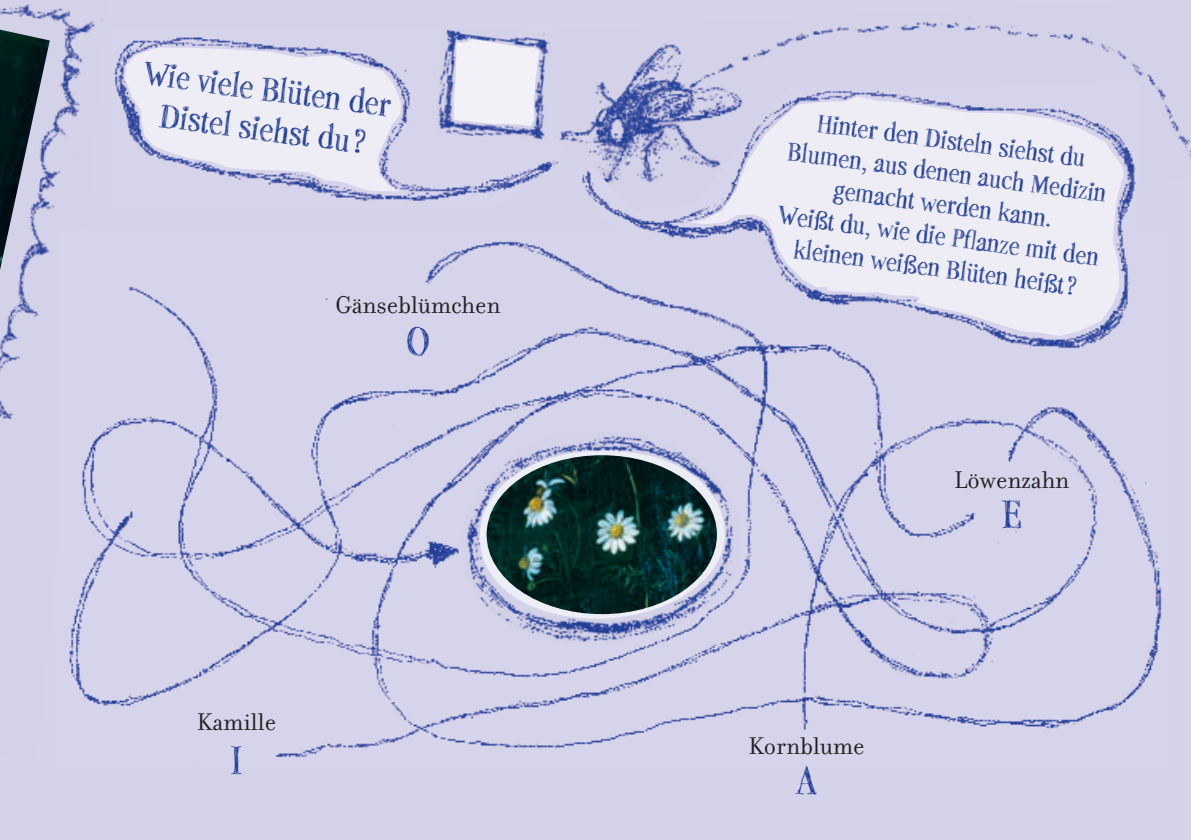
<style>
.page{position:relative;width:1191px;height:840px;background:#fff}
.page>*{position:absolute;margin:0;border:0;box-sizing:border-box;transform-origin:0 0}
.t1{font:44px "P22 Stanyan";color:#223f99}
.t2{font:36px/40px "P22 Stanyan";color:#223f99;text-align:center}
.t3{font:28px/32px "P22 Stanyan";color:#223f99;text-align:center}
.t4{font:26px "Filosofia OT";color:#231f20}
</style>
<div class="page">
<div style="left:0;top:0;width:1191px;height:839px;background:#d5d3e9"></div>
<img style="left:0;top:4px;width:103px;height:415px">
<img style="left:113px;top:37px;width:434px;height:164px">
<img style="left:547px;top:16px;width:644px;height:156px">
<img style="left:57px;top:232px;width:1105px;height:525px">
<img style="left:0;top:30px;width:50px;height:240px">
<img style="left:579px;top:82px;width:562px;height:276px">
<svg style="left:452px;top:422px;width:294px;height:7px"></svg>
<img style="left:452px;top:429px;width:294px;height:219px">
<svg style="left:478px;top:450px;width:247px;height:168px"></svg>
<svg style="left:125px;top:48px;width:276px;height:143px"></svg>
<svg style="left:436px;top:26px;width:118px;height:114px"></svg>
<svg style="left:687px;top:96px;width:436px;height:240px;fill:#eeedf6"></svg>
<img style="left:486px;top:455px;width:231px;height:158px">
<p class="t2" style="left:148px;top:51px;width:250px;rotate:8deg">Wie viele Blüten der<br>Distel siehst du ?</p>
<p class="t4" style="left:335px;top:290px;width:167px">Gänseblümchen</p>
<h1 class="t1" style="left:406px;top:314px;width:26px">O</h1>
<p class="t4" style="left:197px;top:707px;width:81px">Kamille</p>
<h1 class="t1" style="left:230px;top:733px;width:14px">I</h1>
<p class="t3" style="left:794px;top:101px;width:324px;rotate:8deg">Hinter den Disteln siehst du<br>Blumen, aus denen auch Medizin gemacht werden kann.<br>Weißt du, wie die Pfl anze mit den kleinen weißen Blüten heißt?</p>
<p class="t4" style="left:748px;top:730px;width:117px">Kornblume</p>
<h1 class="t1" style="left:796px;top:752px;width:21px">A</h1>
<p class="t4" style="left:954px;top:465px;width:117px">Löwenzahn</p>
<h1 class="t1" style="left:1002px;top:487px;width:21px">E</h1>
</div>
